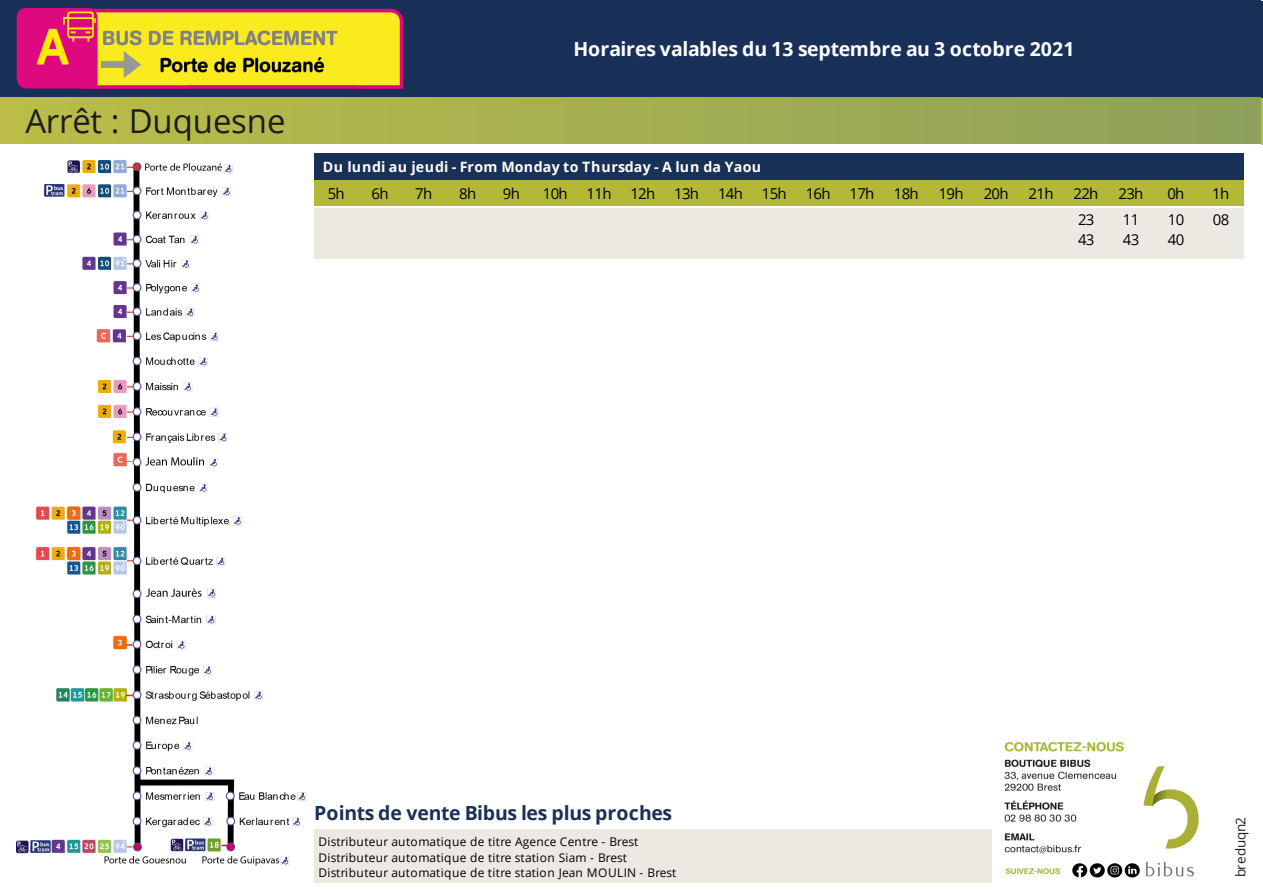
<style>
.page{position:relative;width:1263px;height:893px;background:#fff}
.page>*{position:absolute;margin:0;border:0;box-sizing:border-box;transform-origin:0 0}
.t1{font:33px "Open Sans";color:#1d1d1b}
.t2{font:700 19.5px "Open Sans";color:#fff}
.t3{font:700 19.5px "Open Sans";letter-spacing:-.015em;color:#193057}
.t4{font:15px/20.2px "Open Sans";letter-spacing:-.045em;color:#000}
.t5{font:700 14.25px "Open Sans";letter-spacing:.02em;color:#fff}
.t6{font:13.5px "Open Sans";letter-spacing:-.03em;color:#231f20}
.t7{font:12px/15.8px "Open Sans";letter-spacing:.02em;color:#000}
</style>
<div class="page">
<div style="left:0;top:0;width:1261px;height:98px;background:#193058"></div>
<img style="left:17px;top:9px;width:386px;height:80px">
<div style="left:0;top:98px;width:1261px;height:46px;background:linear-gradient(to right,#bbbd48,#8da15b)"></div>
<img style="left:17px;top:160px;width:298px;height:707px">
<div style="left:315px;top:153px;width:929px;height:27px;background:#193057"></div>
<div style="left:315px;top:180px;width:43px;height:27px;background:#b3b837"></div>
<div style="left:358px;top:180px;width:44px;height:27px;background:#b3b837"></div>
<div style="left:402px;top:180px;width:44px;height:27px;background:#b3b837"></div>
<div style="left:446px;top:180px;width:44px;height:27px;background:#b3b837"></div>
<div style="left:490px;top:180px;width:44px;height:27px;background:#b3b837"></div>
<div style="left:534px;top:180px;width:43px;height:27px;background:#b3b837"></div>
<div style="left:577px;top:180px;width:44px;height:27px;background:#b3b837"></div>
<div style="left:621px;top:180px;width:44px;height:27px;background:#b3b837"></div>
<div style="left:665px;top:180px;width:44px;height:27px;background:#b3b837"></div>
<div style="left:709px;top:180px;width:44px;height:27px;background:#b3b837"></div>
<div style="left:753px;top:180px;width:43px;height:27px;background:#b3b837"></div>
<div style="left:796px;top:180px;width:44px;height:27px;background:#b3b837"></div>
<div style="left:840px;top:180px;width:44px;height:27px;background:#b3b837"></div>
<div style="left:884px;top:180px;width:45px;height:27px;background:#b3b837"></div>
<div style="left:929px;top:180px;width:45px;height:27px;background:#b3b837"></div>
<div style="left:974px;top:180px;width:45px;height:27px;background:#b3b837"></div>
<div style="left:1019px;top:180px;width:45px;height:27px;background:#b3b837"></div>
<div style="left:1064px;top:180px;width:45px;height:27px;background:#b3b837"></div>
<div style="left:1109px;top:180px;width:45px;height:27px;background:#b3b837"></div>
<div style="left:1154px;top:180px;width:45px;height:27px;background:#b3b837"></div>
<div style="left:1199px;top:180px;width:45px;height:27px;background:#b3b837"></div>
<div style="left:315px;top:207px;width:43px;height:51px;background:#ebe9e1"></div>
<div style="left:358px;top:207px;width:44px;height:51px;background:#ebe9e1"></div>
<div style="left:402px;top:207px;width:44px;height:51px;background:#ebe9e1"></div>
<div style="left:446px;top:207px;width:44px;height:51px;background:#ebe9e1"></div>
<div style="left:490px;top:207px;width:44px;height:51px;background:#ebe9e1"></div>
<div style="left:534px;top:207px;width:43px;height:51px;background:#ebe9e1"></div>
<div style="left:577px;top:207px;width:44px;height:51px;background:#ebe9e1"></div>
<div style="left:621px;top:207px;width:44px;height:51px;background:#ebe9e1"></div>
<div style="left:665px;top:207px;width:44px;height:51px;background:#ebe9e1"></div>
<div style="left:709px;top:207px;width:44px;height:51px;background:#ebe9e1"></div>
<div style="left:753px;top:207px;width:43px;height:51px;background:#ebe9e1"></div>
<div style="left:796px;top:207px;width:44px;height:51px;background:#ebe9e1"></div>
<div style="left:840px;top:207px;width:44px;height:51px;background:#ebe9e1"></div>
<div style="left:884px;top:207px;width:45px;height:51px;background:#ebe9e1"></div>
<div style="left:929px;top:207px;width:45px;height:51px;background:#ebe9e1"></div>
<div style="left:974px;top:207px;width:45px;height:51px;background:#ebe9e1"></div>
<div style="left:1019px;top:207px;width:45px;height:51px;background:#ebe9e1"></div>
<div style="left:1064px;top:207px;width:45px;height:51px;background:#ebe9e1"></div>
<div style="left:1109px;top:207px;width:45px;height:51px;background:#ebe9e1"></div>
<div style="left:1154px;top:207px;width:45px;height:51px;background:#ebe9e1"></div>
<div style="left:1199px;top:207px;width:45px;height:51px;background:#ebe9e1"></div>
<hr style="left:1199px;top:207px;width:45px;height:1px;background:#fff">
<hr style="left:1154px;top:207px;width:45px;height:1px;background:#fff">
<hr style="left:1109px;top:207px;width:45px;height:1px;background:#fff">
<hr style="left:1064px;top:207px;width:45px;height:1px;background:#fff">
<hr style="left:1019px;top:207px;width:45px;height:1px;background:#fff">
<hr style="left:974px;top:207px;width:45px;height:1px;background:#fff">
<hr style="left:929px;top:207px;width:45px;height:1px;background:#fff">
<hr style="left:884px;top:207px;width:45px;height:1px;background:#fff">
<hr style="left:840px;top:207px;width:44px;height:1px;background:#fff">
<hr style="left:796px;top:207px;width:44px;height:1px;background:#fff">
<hr style="left:753px;top:207px;width:43px;height:1px;background:#fff">
<hr style="left:709px;top:207px;width:44px;height:1px;background:#fff">
<hr style="left:665px;top:207px;width:44px;height:1px;background:#fff">
<hr style="left:621px;top:207px;width:44px;height:1px;background:#fff">
<hr style="left:577px;top:207px;width:44px;height:1px;background:#fff">
<hr style="left:534px;top:207px;width:43px;height:1px;background:#fff">
<hr style="left:490px;top:207px;width:44px;height:1px;background:#fff">
<hr style="left:446px;top:207px;width:44px;height:1px;background:#fff">
<hr style="left:402px;top:207px;width:44px;height:1px;background:#fff">
<hr style="left:358px;top:207px;width:44px;height:1px;background:#fff">
<hr style="left:315px;top:207px;width:43px;height:1px;background:#fff">
<div style="left:315px;top:829px;width:677px;height:54px;background:#ebe9e1"></div>
<img style="left:1004px;top:741px;width:195px;height:137px">
<hr style="left:1261px;top:1px;width:2px;height:98px;background:#193058">
<hr style="left:1261px;top:99px;width:2px;height:46px;background:#bbbd48">
<p class="t1" style="left:25px;top:98px;width:262px">Arrêt : Duquesne</p>
<p class="t2" style="left:573px;top:35px;width:503px">Horaires valables du 13 septembre au 3 octobre 2021</p>
<p class="t5" style="left:323px;top:157px;width:440px">Du lundi au jeudi - From Monday to Thursday - A lun da Yaou</p>
<p class="t4" style="left:328px;top:183px;width:19px">5h</p>
<p class="t4" style="left:371px;top:183px;width:19px">6h</p>
<p class="t4" style="left:415px;top:183px;width:19px">7h</p>
<p class="t4" style="left:459px;top:183px;width:19px">8h</p>
<p class="t4" style="left:503px;top:183px;width:19px">9h</p>
<p class="t4" style="left:543px;top:183px;width:26px">10h</p>
<p class="t4" style="left:587px;top:183px;width:26px">11h</p>
<p class="t4" style="left:630px;top:183px;width:26px">12h</p>
<p class="t4" style="left:674px;top:183px;width:26px">13h</p>
<p class="t4" style="left:718px;top:183px;width:26px">14h</p>
<p class="t4" style="left:762px;top:183px;width:26px">15h</p>
<p class="t4" style="left:806px;top:183px;width:26px">16h</p>
<p class="t4" style="left:849px;top:183px;width:26px">17h</p>
<p class="t4" style="left:894px;top:183px;width:26px">18h</p>
<p class="t4" style="left:939px;top:183px;width:26px">19h</p>
<p class="t4" style="left:984px;top:183px;width:26px">20h</p>
<p class="t4" style="left:1029px;top:183px;width:26px">21h</p>
<p class="t4" style="left:1073px;top:183px;width:26px">22h</p>
<p class="t4" style="left:1118px;top:183px;width:26px">23h</p>
<p class="t4" style="left:1167px;top:183px;width:19px">0h</p>
<p class="t4" style="left:1212px;top:183px;width:19px">1h</p>
<p class="t4" style="left:1078px;top:209px;width:18px">23<br>43</p>
<p class="t4" style="left:1123px;top:209px;width:18px">11<br>43</p>
<p class="t4" style="left:1168px;top:209px;width:18px">10<br>40</p>
<p class="t4" style="left:1213px;top:209px;width:18px">08</p>
<p class="t3" style="left:314px;top:799px;width:360px">Points de vente Bibus les plus proches</p>
<p class="t7" style="left:318px;top:833px;width:360px">Distributeur automatique de titre Agence Centre - Brest<br>Distributeur automatique de titre station Siam - Brest<br>Distributeur automatique de titre station Jean MOULIN - Brest</p>
<p class="t6" style="left:1231px;top:877px;width:62px;rotate:-90deg">breduqn2</p>
</div>
